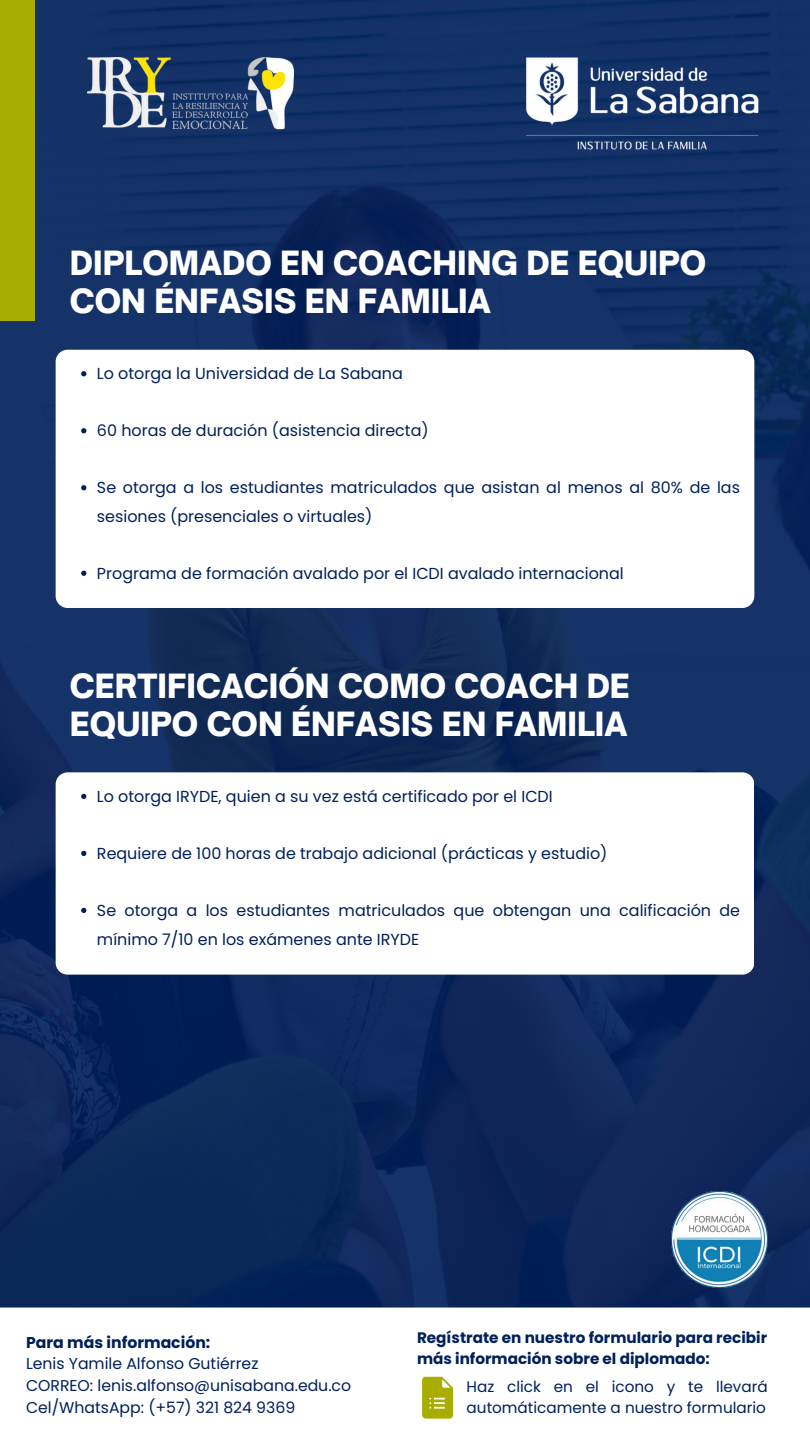
<style>
.page{position:relative;width:810px;height:1440px;background:#fff}
.page>*{position:absolute;margin:0;border:0;box-sizing:border-box;transform-origin:0 0}
.t1{font:900 32px/38.2px "Open Sauce One";color:#fff}
.t2{font:15.9px/28.5px "Poppins";color:#00205b}
.t3{font:15.7px "Poppins";color:#00205b}
.t4{font:700 15.7px "Poppins";color:#00205b}
.t5{font:700 15.2px/21px "Poppins";color:#00205b}
.t6{font:15.2px/21px "Poppins";color:#00205b}
</style>
<div class="page">
<img style="left:0;top:0;width:810px;height:1308px">
<div style="left:0;top:0;width:35px;height:321px;background:#a8ad00"></div>
<img style="left:457px;top:5px;width:353px;height:199px">
<svg style="left:56px;top:350px;width:698px;height:258px"></svg>
<svg style="left:81px;top:371px;width:5px;height:5px"></svg>
<svg style="left:81px;top:428px;width:5px;height:5px"></svg>
<svg style="left:81px;top:485px;width:5px;height:5px"></svg>
<svg style="left:81px;top:571px;width:5px;height:5px"></svg>
<svg style="left:422px;top:1377px;width:31px;height:42px"></svg>
<img style="left:88px;top:57px;width:205px;height:73px">
<img style="left:672px;top:1191px;width:96px;height:96px">
<svg style="left:56px;top:772px;width:698px;height:203px"></svg>
<svg style="left:81px;top:794px;width:5px;height:5px"></svg>
<svg style="left:81px;top:851px;width:5px;height:5px"></svg>
<svg style="left:81px;top:908px;width:5px;height:5px"></svg>
<p class="t1" style="left:70px;top:244px;width:638px">DIPLOMADO EN COACHING DE EQUIPO<br>CON ÉNFASIS EN FAMILIA</p>
<p class="t2" style="left:97px;top:360px;width:307px">Lo otorga la Universidad de La Sabana</p>
<p class="t2" style="left:97px;top:417px;width:333px">60 horas de duración (asistencia directa)</p>
<h1 class="t2" style="left:97px;top:474px;width:645px">Se otorga a los estudiantes matriculados que asistan al menos al 80% de las sesiones (presenciales o virtuales)</h1>
<p class="t2" style="left:97px;top:559px;width:528px">Programa de formación avalado por el ICDI avalado internacional</p>
<p class="t1" style="left:70px;top:666px;width:561px">CERTIFICACIÓN COMO COACH DE<br>EQUIPO CON ÉNFASIS EN FAMILIA</p>
<p class="t2" style="left:97px;top:782px;width:457px">Lo otorga IRYDE, quien a su vez está certificado por el ICDI</p>
<p class="t2" style="left:97px;top:839px;width:512px">Requiere de 100 horas de trabajo adicional (prácticas y estudio)</p>
<p class="t2" style="left:97px;top:896px;width:645px">Se otorga a los estudiantes matriculados que obtengan una calificación de mínimo 7/10 en los exámenes ante IRYDE</p>
<p class="t4" style="left:26px;top:1331px;width:186px">Para más información:</p>
<p class="t3" style="left:26px;top:1353px;width:234px">Lenis Yamile Alfonso Gutiérrez</p>
<p class="t3" style="left:26px;top:1375px;width:327px">CORREO: lenis.alfonso@unisabana.edu.co</p>
<h1 class="t3" style="left:26px;top:1396px;width:271px">Cel/WhatsApp: (+57) 321 824 9369</h1>
<p class="t5" style="left:417px;top:1327px;width:352px">Regístrate en nuestro formulario para recibir más información sobre el diplomado:</p>
<p class="t6" style="left:467px;top:1376px;width:303px">Haz click en el icono y te llevará automáticamente a nuestro formulario</p>
</div>
